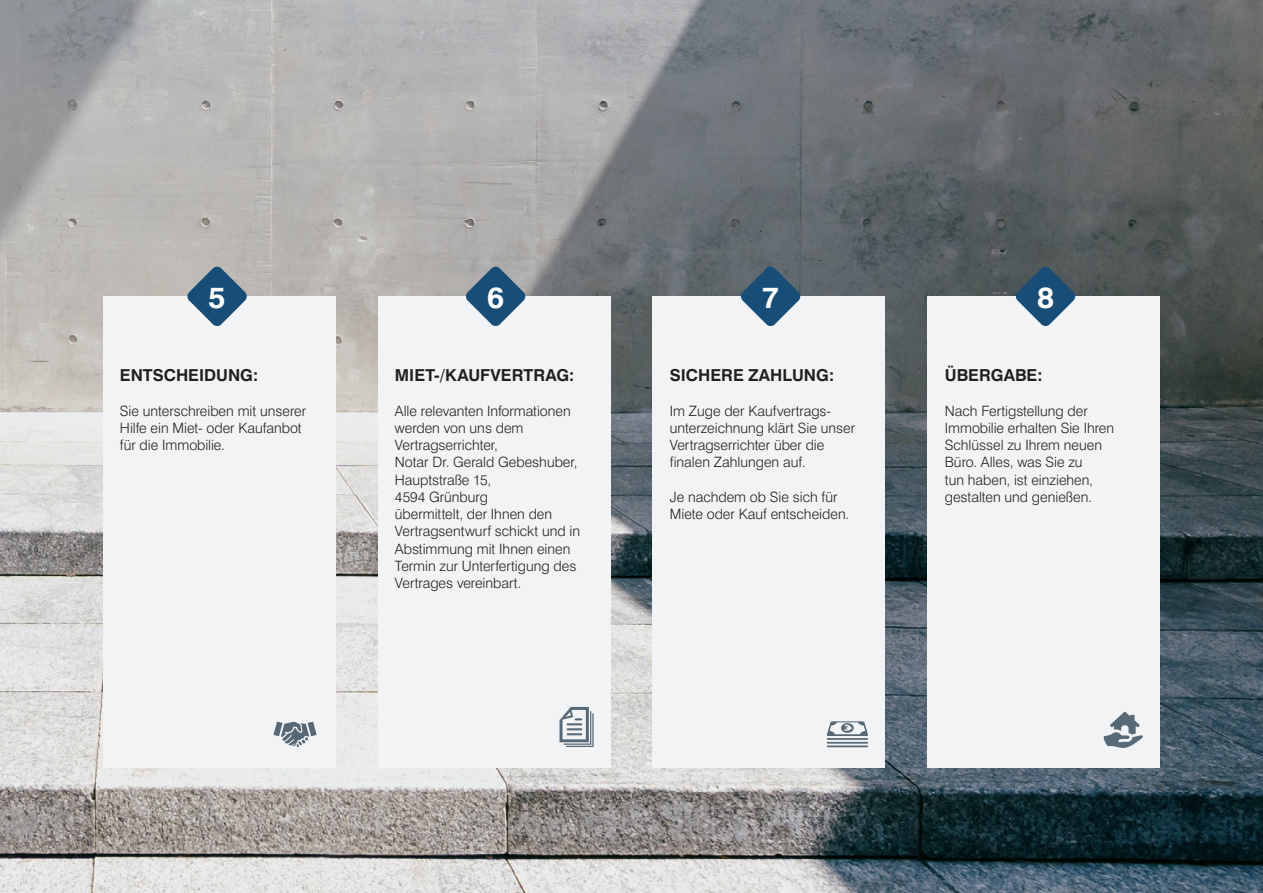
<style>
.page{position:relative;width:1263px;height:893px;background:#fff}
.page>*{position:absolute;margin:0;border:0;box-sizing:border-box;transform-origin:0 0}
.t1{font:700 30px "Swiss 721 BT";color:#fff}
.t2{font:700 16.5px "Swiss 721 BT";color:#231f20}
.t3{font:300 14.25px/17.2px "Swiss 721 BT";color:#231f20}
</style>
<div class="page">
<img style="left:0;top:0;width:1263px;height:893px">
<div style="left:928px;top:296px;width:232px;height:471px;background:#f1f3f4"></div>
<div style="left:103px;top:296px;width:232px;height:471px;background:#f1f3f4"></div>
<div style="left:653px;top:296px;width:232px;height:471px;background:#f1f3f4"></div>
<div style="left:378px;top:296px;width:232px;height:471px;background:#f1f3f4"></div>
<svg style="left:273px;top:721px;width:44px;height:26px"></svg>
<svg style="left:827px;top:721px;width:41px;height:26px"></svg>
<svg style="left:187px;top:266px;width:60px;height:60px"></svg>
<svg style="left:740px;top:266px;width:61px;height:60px"></svg>
<svg style="left:465px;top:266px;width:61px;height:60px"></svg>
<svg style="left:1015px;top:266px;width:61px;height:60px"></svg>
<svg style="left:559px;top:707px;width:35px;height:40px"></svg>
<svg style="left:1104px;top:712px;width:39px;height:36px"></svg>
<h1 class="t1" style="left:209px;top:279px;width:19px">5</h1>
<h1 class="t1" style="left:487px;top:279px;width:19px">6</h1>
<h1 class="t1" style="left:762px;top:279px;width:19px">7</h1>
<h1 class="t1" style="left:1037px;top:279px;width:19px">8</h1>
<p class="t2" style="left:120px;top:365px;width:140px">ENTSCHEIDUNG:</p>
<p class="t3" style="left:120px;top:402px;width:188px">Sie unterschreiben mit unserer<br>Hilfe ein Miet- oder Kaufanbot für die Immobilie.</p>
<p class="t2" style="left:395px;top:365px;width:181px">MIET-/KAUFVERTRAG:</p>
<p class="t3" style="left:395px;top:402px;width:187px">Alle relevanten Informationen werden von uns dem<br>Vertragserrichter,<br>Notar Dr. Gerald Gebeshuber,<br>Hauptstraße 15,<br>4594 Grünburg<br>übermittelt, der Ihnen den<br>Vertragsentwurf schickt und in<br>Abstimmung mit Ihnen einen<br>Termin zur Unterfertigung des<br>Vertrages vereinbart.</p>
<p class="t2" style="left:670px;top:365px;width:166px">SICHERE ZAHLUNG:</p>
<p class="t3" style="left:670px;top:402px;width:187px">Im Zuge der Kaufvertrags&shy;unterzeichnung klärt Sie unser<br>Vertragserrichter über die finalen Zahlungen auf.</p>
<p class="t3" style="left:670px;top:488px;width:181px">Je nachdem ob Sie sich für<br>Miete oder Kauf entscheiden.</p>
<p class="t2" style="left:945px;top:365px;width:99px">ÜBERGABE:</p>
<p class="t3" style="left:945px;top:402px;width:171px">Nach Fertigstellung der<br>Immobilie erhalten Sie Ihren<br>Schlüssel zu Ihrem neuen<br>Büro. Alles, was Sie zu<br>tun haben, ist einziehen, gestalten und genießen.</p>
</div>
